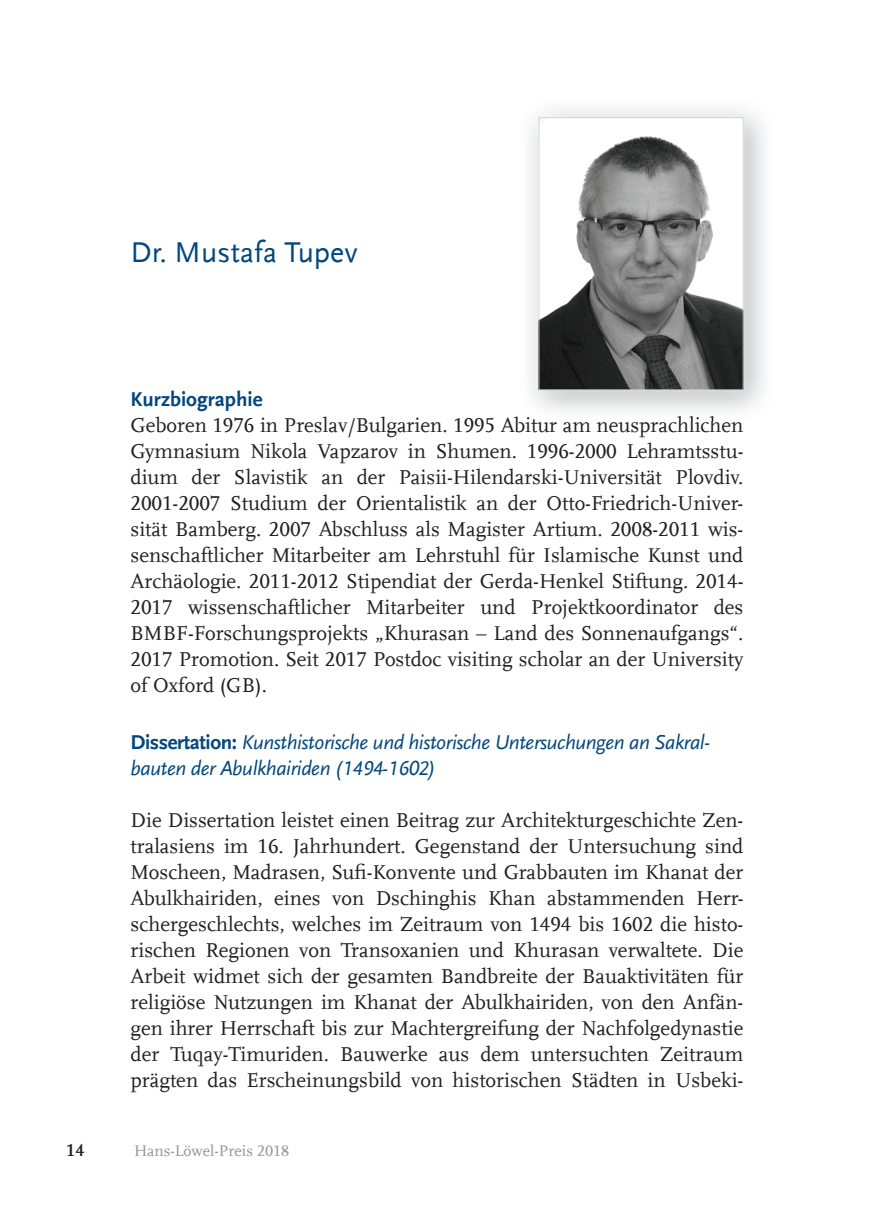
<style>
.page{position:relative;width:874px;height:1225px;background:#fff}
.page>*{position:absolute;margin:0;border:0;box-sizing:border-box;transform-origin:0 0}
.t1{font:30px "UB Scala Sans";color:#04477d}
.t2{font:21px/26px "UB Scala";color:#231f20;text-align:justify}
.t3{font:italic 21px/26px "UB Scala Sans";letter-spacing:-.02em;color:#04477d}
.t4{font:700 21px "UB Scala Sans";color:#04477d}
.t5{font:700 18px "UB Scala";color:#231f20}
.t6{font:16px "UB Scala";color:#939598}
.s1{font-weight:700;font-style:normal}
</style>
<div class="page">
<img style="left:527px;top:416px;width:187px;height:5px">
<img style="left:525px;top:104px;width:231px;height:299px">
<img style="left:540px;top:119px;width:201px;height:269px">
<div style="left:538px;top:117px;width:205px;height:273px;border:1px solid #d1d2d4"></div>
<h1 class="t1" style="left:130px;top:235px;width:229px">Dr. Mustafa Tupev</h1>
<p class="t4" style="left:130px;top:386px;width:133px">Kurzbiographie</p>
<p class="t2" style="left:130px;top:411px;width:614px">Geboren 1976 in Preslav/Bulgarien. 1995 Abitur am neusprachlichen Gymnasium Nikola Vapzarov in Shumen. 1996-2000 Lehramtsstu&shy;dium der Slavistik an der Paisii-Hilendarski-Universität Plovdiv.<br>2001-2007 Studium der Orientalistik an der Otto-Friedrich-Univer&shy;sität Bamberg. 2007 Abschluss als Magister Artium. 2008-2011 wis&shy;senschaftlicher Mitarbeiter am Lehrstuhl für Islamische Kunst und Archäologie. 2011-2012 Stipendiat der Gerda-Henkel Stiftung. 2014- 2017 wissenschaftlicher Mitarbeiter und Projektkoordinator des BMBF-Forschungsprojekts „Khurasan – Land des Sonnenaufgangs“.<br>2017 Promotion. Seit 2017 Postdoc visiting scholar an der University of Oxford (GB).</p>
<p class="t3" style="left:130px;top:729px;width:581px"><span class="s1">Dissertation:</span> Kunsthistorische und historische Untersuchungen an Sakral&shy;bauten der Abulkhairiden (1494-1602)</p>
<p class="t2" style="left:130px;top:807px;width:614px">Die Dissertation leistet einen Beitrag zur Architekturgeschichte Zen&shy;tralasiens im 16. Jahrhundert. Gegenstand der Untersuchung sind Moscheen, Madrasen, Sufi-Konvente und Grabbauten im Khanat der Abulkhairiden, eines von Dschinghis Khan abstammenden Herr&shy;schergeschlechts, welches im Zeitraum von 1494 bis 1602 die histo&shy;rischen Regionen von Transoxanien und Khurasan verwaltete. Die Arbeit widmet sich der gesamten Bandbreite der Bauaktivitäten für religiöse Nutzungen im Khanat der Abulkhairiden, von den Anfän&shy;gen ihrer Herrschaft bis zur Machtergreifung der Nachfolgedynastie der Tuqay-Timuriden. Bauwerke aus dem untersuchten Zeitraum prägten das Erscheinungsbild von historischen Städten in Usbeki-</p>
<p class="t5" style="left:66px;top:1139px;width:19px">14</p>
<p class="t6" style="left:134px;top:1141px;width:156px">Hans-Löwel-Preis 2018</p>
</div>
